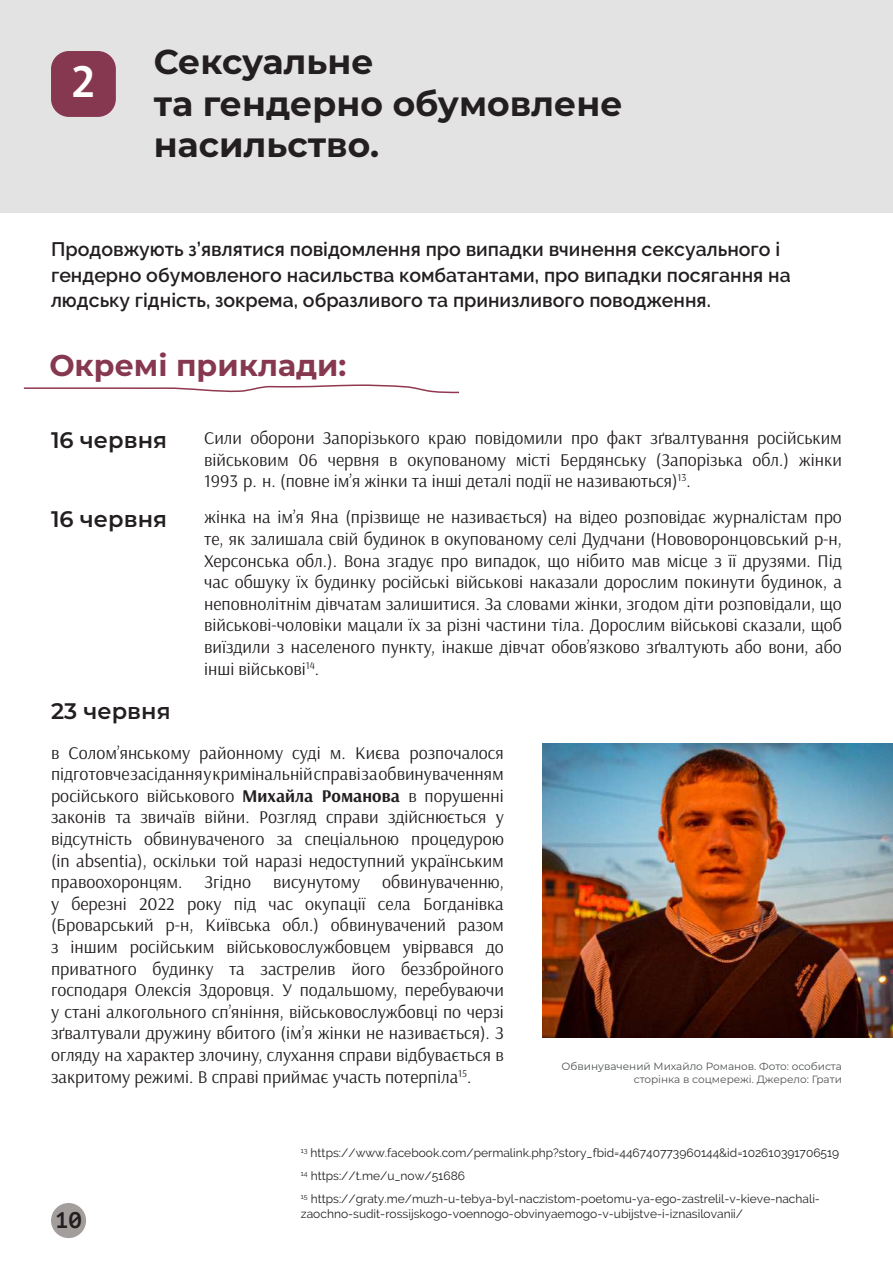
<style>
.page{position:relative;width:893px;height:1263px;background:#fff}
.page>*{position:absolute;margin:0;border:0;box-sizing:border-box;transform-origin:0 0}
.t1{font:700 43.5px "PT Mono";color:#fff}
.t2{font:700 34.5px/41.4px "Montserrat";color:#231f20}
.t3{font:700 30px "Montserrat";color:#873851}
.t4{font:600 22.5px "Montserrat";color:#231f20}
.t5{font:700 22.5px "PT Mono";color:#231f20}
.t6{font:600 19.5px/25.5px "Raleway";color:#231f20}
.t7{font:18px/21.6px "Arsenal";color:#231f20;text-align:justify}
.t8{font:12px/23px "Raleway";color:#231f20}
.t9{font:10.5px/12.6px "Montserrat";color:#4f5252;text-align:right}
.s1{font-weight:700}
</style>
<div class="page">
<div style="left:0;top:0;width:893px;height:213px;background:#e3e3e3"></div>
<div style="left:51px;top:51px;width:65px;height:66px;background:#873851;border-radius:18px"></div>
<svg style="left:23px;top:384px;width:436px;height:10px"></svg>
<img style="left:543px;top:743px;width:350px;height:295px">
<div style="left:51px;top:1203px;width:35px;height:35px;background:#a39e9c;border-radius:50%"></div>
<h1 class="t1" style="left:70px;top:55px;width:28px">2</h1>
<h2 class="t2" style="left:154px;top:40px;width:470px">Сексуальне<br>та гендерно обумовлене насильство.</h2>
<p class="t6" style="left:51px;top:237px;width:741px">Продовжують з’являтися повідомлення про випадки вчинення сексуального і гендерно обумовленого насильства комбатантами, про випадки посягання на людську гідність, зокрема, образливого та принизливого поводження.</p>
<h3 class="t3" style="left:49px;top:344px;width:298px">Окремі приклади:</h3>
<p class="t4" style="left:51px;top:424px;width:118px">16 червня</p>
<p class="t4" style="left:51px;top:503px;width:118px">16 червня</p>
<p class="t4" style="left:51px;top:695px;width:121px">23 червня</p>
<p class="t7" style="left:204px;top:427px;width:639px">Сили оборони Запорізького краю повідомили про факт зґвалтування російським військовим 06 червня в окупованому місті Бердянську (Запорізька обл.) жінки 1993 р. н. (повне ім’я жінки та інші деталі події не називаються)<sup>13</sup>.</p>
<p class="t7" style="left:204px;top:507px;width:639px">жінка на ім’я Яна (прізвище не називається) на відео розповідає журналістам про те, як залишала свій будинок в окупованому селі Дудчани (Нововоронцовський р-н, Херсонська обл.). Вона згадує про випадок, що нібито мав місце з її друзями. Під час обшуку їх будинку російські військові наказали дорослим покинути будинок, а неповнолітнім дівчатам залишитися. За словами жінки, згодом діти розповідали, що військові-чоловіки мацали їх за різні частини тіла. Дорослим військові сказали, щоб виїздили з населеного пункту, інакше дівчат обов’язково зґвалтують або вони, або інші військові<sup>14</sup>.</p>
<p class="t7" style="left:51px;top:742px;width:454px">в Солом’янському районному суді м. Києва розпочалося підготовче засідання у кримінальній справі за обвинуваченням російського військового <span class="s1">Михайла Романова</span> в порушенні законів та звичаїв війни. Розгляд справи здійснюється у відсутність обвинуваченого за спеціальною процедурою (in absentia), оскільки той наразі недоступний українським правоохоронцям. Згідно висунутому обвинуваченню, у березні 2022 року під час окупації села Богданівка (Броварський р-н, Київська обл.) обвинувачений разом з іншим російським військовослужбовцем увірвався до приватного будинку та застрелив його беззбройного господаря Олексія Здоровця. У подальшому, перебуваючи у стані алкогольного сп’яніння, військовослужбовці по черзі зґвалтували дружину вбитого (ім’я жінки не називається). З огляду на характер злочину, слухання справи відбувається в закритому режимі. В справі приймає участь потерпіла<sup>15</sup>.</p>
<p class="t9" style="left:562px;top:1060px;width:282px">Обвинувачений Михайло Романов. Фото: особиста сторінка в соцмережі. Джерело: Грати</p>
<p class="t5" style="left:55px;top:1207px;width:28px">10</p>
<p class="t8" style="left:301px;top:1142px;width:540px"><sup>13</sup> https://www.facebook.com/permalink.php?story_fbid=446740773960144&amp;id=102610391706519<br><sup>14</sup> https://t.me/u_now/51686<br><sup>15</sup> https://graty.me/muzh-u-tebya-byl-naczistom-poetomu-ya-ego-zastrelil-v-kieve-nachali-</p>
<p class="t8" style="left:301px;top:1202px;width:444px">zaochno-sudit-rossijskogo-voennogo-obvinyaemogo-v-ubijstve-i-iznasilovanii/</p>
</div>
